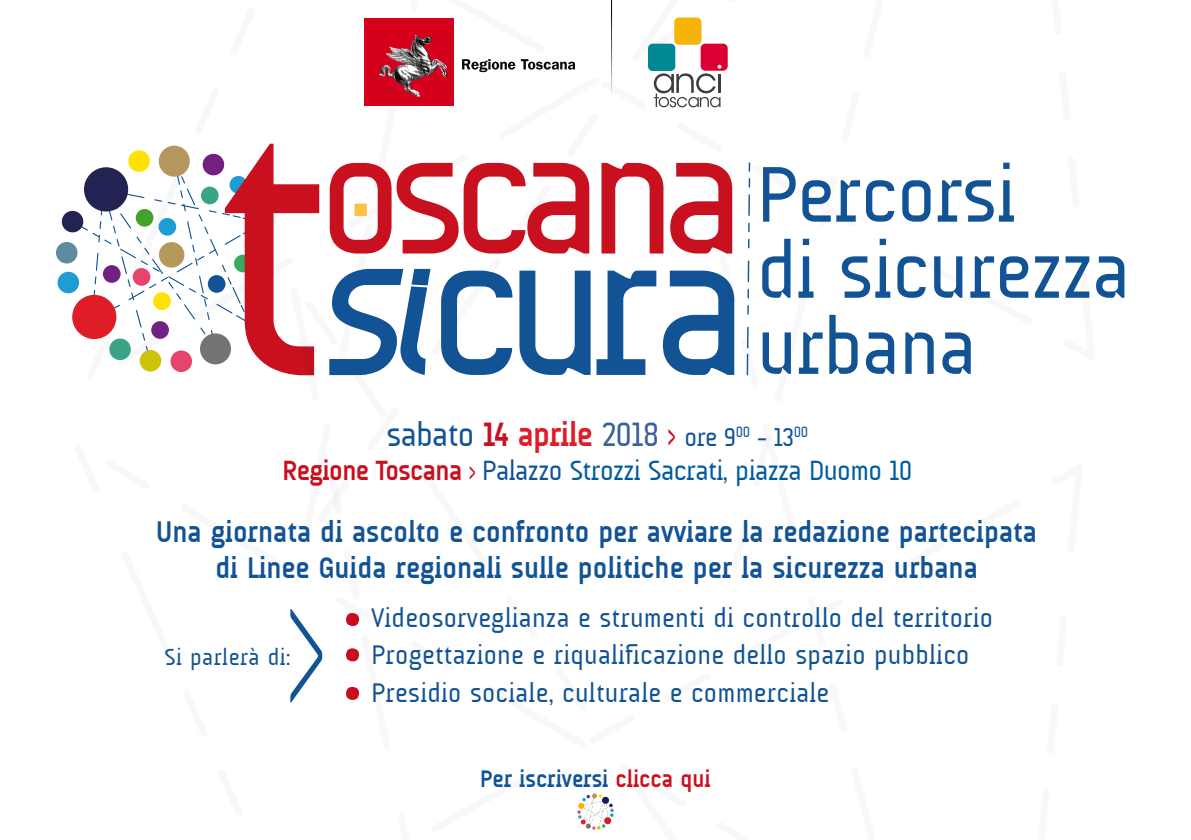
<style>
.page{position:relative;width:1191px;height:840px;background:#fff}
.page>*{position:absolute;margin:0;border:0;box-sizing:border-box;transform-origin:0 0}
.t1{font:80px/76px "A Udimat";letter-spacing:-.01em;color:#115395}
.t2{font:700 30px/36px "A Udimat";color:#115395;text-align:center}
.t3{font:28px "A Udimat";letter-spacing:-.02em;color:#005c9e}
.t4{font:27px/37.6px "A Udimat";letter-spacing:.01em;color:#115395}
.t5{font:26px "A Udimat";color:#115395}
.t6{font:700 24px "A Udimat";color:#115395}
.t7{font:23.4px "A Udimat";letter-spacing:.02em;color:#115395}
.s1{font-size:34px}
.s2{font-weight:700;font-size:34px;color:#c8101f}
.s3{font-weight:700;font-size:34px;color:#de1d27}
.s4{font-size:34px;color:#395f9d}
.s5{font-size:34px;color:#c70d1f}
.s6{font-weight:700;color:#c8101f}
.s7{color:#c70d1f}
.s8{color:#115395}
.s9{color:#c8101f}
</style>
<div class="page">
<div style="left:364px;top:19px;width:89px;height:87px;background:#d5001c"></div>
<svg style="left:462px;top:59px;width:53px;height:13px"></svg>
<svg style="left:521px;top:59px;width:54px;height:11px"></svg>
<img style="left:378px;top:34px;width:70px;height:64px">
<div style="left:674px;top:17px;width:27px;height:28px;background:#f7b408;border-radius:5px"></div>
<div style="left:648px;top:44px;width:27px;height:27px;background:#008995;border-radius:5px"></div>
<div style="left:700px;top:44px;width:27px;height:27px;background:#da0032;border-radius:5px"></div>
<svg style="left:654px;top:65px;width:67px;height:42px"></svg>
<div style="left:56px;top:242px;width:22px;height:21px;background:#5e8b9f;border-radius:50%"></div>
<div style="left:62px;top:211px;width:21px;height:21px;background:#232353;border-radius:50%"></div>
<svg style="left:330px;top:163px;width:259px;height:90px"></svg>
<svg style="left:601px;top:163px;width:62px;height:90px"></svg>
<svg style="left:670px;top:163px;width:62px;height:90px"></svg>
<div style="left:354px;top:203px;width:13px;height:13px;background:#fac244"></div>
<svg style="left:72px;top:144px;width:247px;height:109px"></svg>
<svg style="left:56px;top:253px;width:715px;height:577px"></svg>
<svg style="left:747px;top:305px;width:2px;height:9px"></svg>
<svg style="left:746px;top:326px;width:2px;height:49px"></svg>
<svg style="left:748px;top:194px;width:2px;height:22px"></svg>
<svg style="left:747px;top:289px;width:2px;height:9px"></svg>
<svg style="left:747px;top:260px;width:2px;height:22px"></svg>
<svg style="left:748px;top:162px;width:2px;height:10px"></svg>
<svg style="left:748px;top:178px;width:2px;height:9px"></svg>
<svg style="left:577px;top:793px;width:36px;height:36px"></svg>
<h1 class="t1" style="left:757px;top:156px;width:375px">Percorsi<br>di sicurezza urbana</h1>
<p class="t5" style="left:386px;top:422px;width:423px"><span class="s1">sabato</span> <span class="s2">14</span> <span class="s3">aprile</span> <span class="s4">2018</span> <span class="s5">&gt;</span> ore 9<sup>00</sup> - 13<sup>00</sup></p>
<p class="t3" style="left:282px;top:454px;width:631px"><span class="s6">Regione Toscana</span> <span class="s7">&gt;</span> <span class="s8">Palazzo</span> Strozzi Sacrati, piazza Duomo 10</p>
<p class="t2" style="left:156px;top:513px;width:882px">Una giornata di ascolto e confronto per avviare la redazione partecipata di Linee Guida regionali sulle politiche per la sicurezza urbana</p>
<p class="t7" style="left:164px;top:643px;width:127px">Si parlerà di:</p>
<p class="t4" style="left:371px;top:598px;width:623px">Videosorveglianza e strumenti di controllo del territorio<br>Progettazione e riqualificazione dello spazio pubblico<br>Presidio sociale, culturale e commerciale</p>
<p class="t6" style="left:480px;top:765px;width:232px">Per iscriversi <span class="s9">clicca qui</span></p>
</div>
